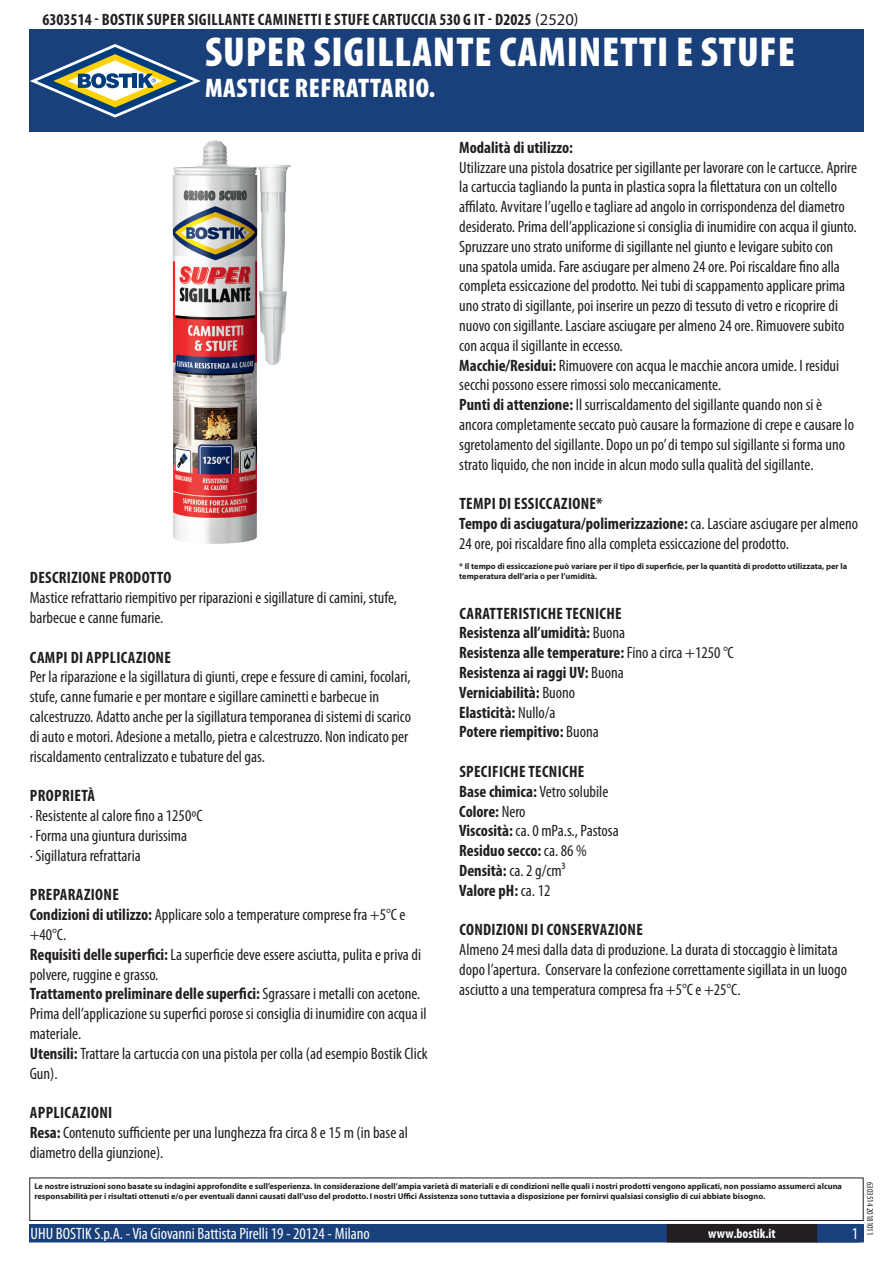
<style>
.page{position:relative;width:893px;height:1263px;background:#fff}
.page>*{position:absolute;margin:0;border:0;box-sizing:border-box;transform-origin:0 0}
.t1{font:900 condensed 42px "Myriad Pro";letter-spacing:.02em;color:#fff}
.t2{font:900 condensed 27px "Myriad Pro";letter-spacing:.02em;color:#fff}
.t3{font:condensed 16.5px/19.8px "Myriad Pro";color:#231f20}
.t4{font:700 condensed 16.5px/19.8px "Myriad Pro";letter-spacing:.02em;color:#231f20}
.t5{font:condensed 16.5px "Myriad Pro";color:#fff}
.t6{font:700 condensed 13.5px "Myriad Pro";color:#fff}
.t7{font:condensed 9px "Myriad Pro";color:#231f20}
.t8{font:700 8.4px/10.1px "Myriad Pro";color:#231f20}
.s1{font-weight:400;font-stretch:normal}
.s2{font-weight:700}
.s3{font-weight:400}
</style>
<div class="page">
<div style="left:30px;top:1225px;width:833px;height:17px;background:#19407a"></div>
<div style="left:29px;top:1224px;width:835px;height:18px;border:2px solid #19407a"></div>
<div style="left:816px;top:1224px;width:44px;height:18px;border:2px solid #19407a"></div>
<div style="left:668px;top:1225px;width:148px;height:17px;background:#231f20"></div>
<div style="left:667px;top:1224px;width:150px;height:18px;border:2px solid #231f20"></div>
<div style="left:29px;top:1177px;width:835px;height:44px;border:1px solid #231f20"></div>
<div style="left:30px;top:30px;width:834px;height:102px;background:#19407a"></div>
<svg style="left:30px;top:44px;width:171px;height:74px"></svg>
<img style="left:172px;top:140px;width:119px;height:404px">
<p class="t4" style="left:43px;top:9px;width:538px">6303514 - Bostik Super Sigillante Caminetti e Stufe Cartuccia 530 g IT - D2025 <span class="s1">(2520)</span></p>
<h1 class="t1" style="left:205px;top:25px;width:591px">SUPER SIGILLANTE CAMINETTI E STUFE</h1>
<h2 class="t2" style="left:205px;top:70px;width:232px">MASTICE REFRATTARIO.</h2>
<p class="t4" style="left:30px;top:568px;width:143px">Descrizione prodotto</p>
<p class="t3" style="left:30px;top:588px;width:369px">Mastice refrattario riempitivo per riparazioni e sigillature di camini, stufe, barbecue e canne fumarie.</p>
<p class="t4" style="left:30px;top:647px;width:143px">Campi di applicazione</p>
<p class="t3" style="left:30px;top:667px;width:383px">Per la riparazione e la sigillatura di giunti, crepe e fessure di camini, focolari, stufe, canne fumarie e per montare e sigillare caminetti e barbecue in calcestruzzo. Adatto anche per la sigillatura temporanea di sistemi di scarico di auto e motori. Adesione a metallo, pietra e calcestruzzo. Non indicato per riscaldamento centralizzato e tubature del gas.</p>
<p class="t4" style="left:30px;top:785px;width:67px">Proprietà</p>
<p class="t3" style="left:30px;top:805px;width:174px">· Resistente al calore fino a 1250ºC · Forma una giuntura durissima<br>· Sigillatura refrattaria</p>
<p class="t3" style="left:30px;top:885px;width:399px"><span class="s2">Preparazione<br>Condizioni di utilizzo:</span> Applicare solo a temperature comprese fra +5°C e +40°C.<br><span class="s2">Requisiti delle superfici:</span> La superficie deve essere asciutta, pulita e priva di polvere, ruggine e grasso.<br><span class="s2">Trattamento preliminare delle superfici:</span> Sgrassare i metalli con acetone.<br>Prima dell’applicazione su superfici porose si consiglia di inumidire con acqua il materiale.<br><span class="s2">Utensili:</span> Trattare la cartuccia con una pistola per colla (ad esempio Bostik Click Gun).</p>
<p class="t3" style="left:30px;top:1102px;width:380px"><span class="s2">Applicazioni<br>Resa:</span> Contenuto sufficiente per una lunghezza fra circa 8 e 15 m (in base al diametro della giunzione).</p>
<p class="t4" style="left:459px;top:137px;width:115px">Modalità di utilizzo:</p>
<p class="t3" style="left:459px;top:157px;width:399px">Utilizzare una pistola dosatrice per sigillante per lavorare con le cartucce. Aprire la cartuccia tagliando la punta in plastica sopra la filettatura con un coltello affilato. Avvitare l’ugello e tagliare ad angolo in corrispondenza del diametro desiderato. Prima dell’applicazione si consiglia di inumidire con acqua il giunto.<br>Spruzzare uno strato uniforme di sigillante nel giunto e levigare subito con<br>una spatola umida. Fare asciugare per almeno 24 ore. Poi riscaldare fino alla completa essiccazione del prodotto. Nei tubi di scappamento applicare prima uno strato di sigillante, poi inserire un pezzo di tessuto di vetro e ricoprire di nuovo con sigillante. Lasciare asciugare per almeno 24 ore. Rimuovere subito con acqua il sigillante in eccesso.<br><span class="s2">Macchie/Residui:</span> Rimuovere con acqua le macchie ancora umide. I residui secchi possono essere rimossi solo meccanicamente.<br><span class="s2">Punti di attenzione:</span> Il surriscaldamento del sigillante quando non si è ancora completamente seccato può causare la formazione di crepe e causare lo sgretolamento del sigillante. Dopo un po’ di tempo sul sigillante si forma uno strato liquido, che non incide in alcun modo sulla qualità del sigillante.</p>
<p class="t3" style="left:459px;top:494px;width:400px"><span class="s2">Tempi di essiccazione*<br>Tempo di asciugatura/polimerizzazione:</span> ca. Lasciare asciugare per almeno<br>24 ore, poi riscaldare fino alla completa essiccazione del prodotto.</p>
<p class="t8" style="left:459px;top:561px;width:389px">* Il tempo di essiccazione può variare per il tipo di superficie, per la quantità di prodotto utilizzata, per la temperatura dell’aria o per l’umidità.</p>
<p class="t4" style="left:459px;top:603px;width:276px">Caratteristiche Tecniche<br>Resistenza all’umidità: <span class="s3">Buona<br></span>Resistenza alle temperature: <span class="s3">Fino a circa +1250 °C<br></span>Resistenza ai raggi UV: <span class="s3">Buona<br></span>Verniciabilità: <span class="s3">Buono<br></span>Elasticità: <span class="s3">Nullo/a<br></span>Potere riempitivo: <span class="s3">Buona</span></p>
<p class="t4" style="left:459px;top:761px;width:161px">Specifiche tecniche<br>Base chimica: <span class="s3">Vetro solubile<br></span>Colore: <span class="s3">Nero<br></span>Viscosità: <span class="s3">ca. 0 mPa.s., Pastosa<br></span>Residuo secco: <span class="s3">ca. 86 %<br></span>Densità: <span class="s3">ca. 2 g/cm³<br></span>Valore pH: <span class="s3">ca. 12</span></p>
<p class="t4" style="left:459px;top:920px;width:185px">Condizioni di conservazione</p>
<p class="t3" style="left:459px;top:940px;width:389px">Almeno 24 mesi dalla data di produzione. La durata di stoccaggio è limitata dopo l’apertura. Conservare la confezione correttamente sigillata in un luogo asciutto a una temperatura compresa fra +5°C e +25°C.</p>
<p class="t8" style="left:34px;top:1181px;width:809px">Le nostre istruzioni sono basate su indagini approfondite e sull’esperienza. In considerazione dell’ampia varietà di materiali e di condizioni nelle quali i nostri prodotti vengono applicati, non possiamo assumerci alcuna responsabilità per i risultati ottenuti e/o per eventuali danni causati dall’uso del prodotto. I nostri Uffici Assistenza sono tuttavia a disposizione per fornirvi qualsiasi consiglio di cui abbiate bisogno.</p>
<p class="t5" style="left:31px;top:1224px;width:341px">UHU BOSTIK S.p.A. - Via Giovanni Battista Pirelli 19 - 20124 - Milano</p>
<p class="t6" style="left:708px;top:1225px;width:69px">www.bostik.it</p>
<p class="t5" style="left:852px;top:1224px;width:8px">1</p>
<p class="t7" style="left:875px;top:1182px;width:55px;rotate:90deg">6303514 20181011</p>
</div>
